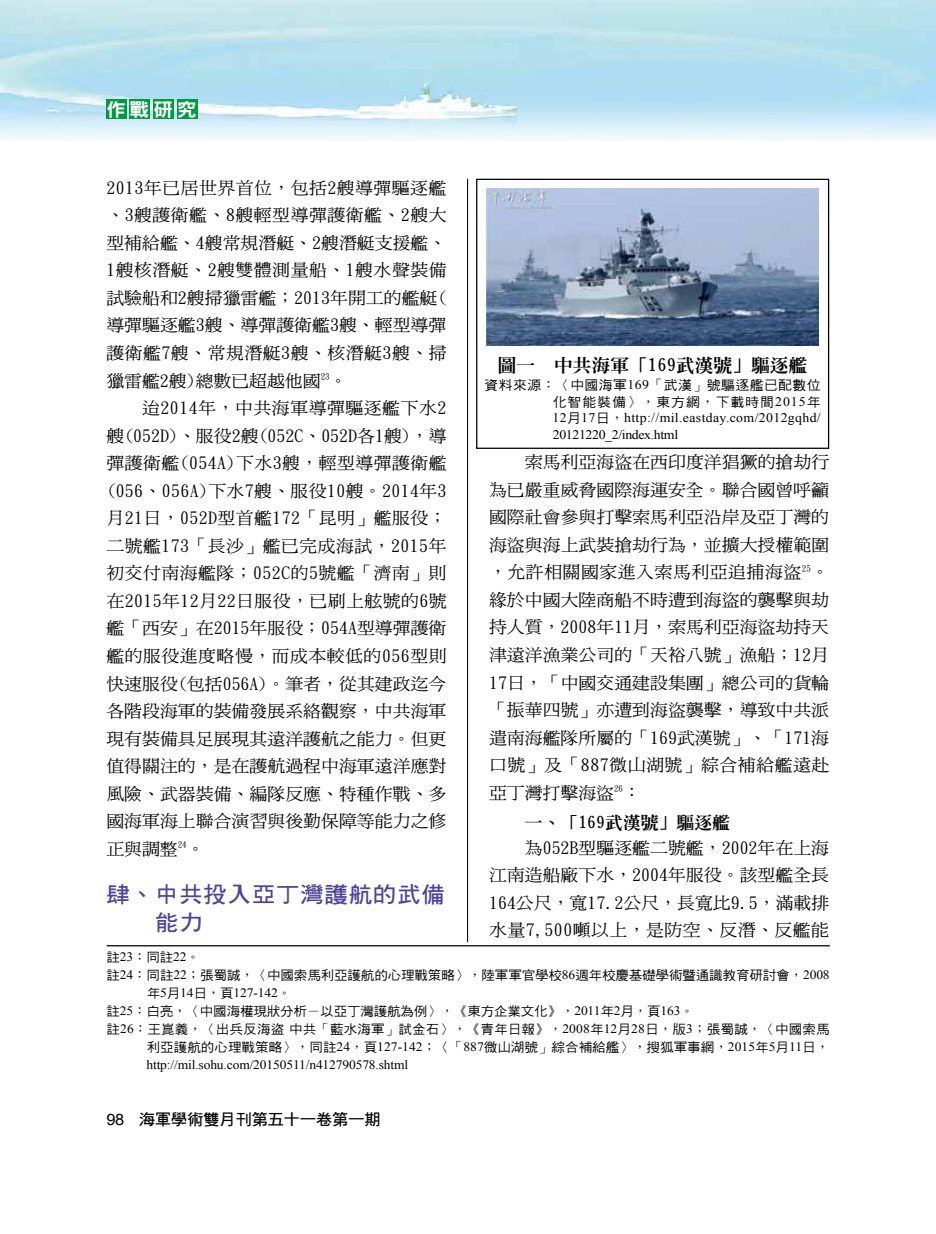
<style>
.page{position:relative;width:936px;height:1234px;background:#fff}
.page>*{position:absolute;margin:0;border:0;box-sizing:border-box;transform-origin:0 0}
.t1{font:22.2px/27.5px "DF Hei Bd HK BF";letter-spacing:.035em;color:#4d4398;scale:1.05 1}
.t2{font:18.6px "DFN Hei XB HK BF";color:#fff;scale:1.05 1}
.t3{font:800 17.85px "Inn Ming";color:#000;scale:1.05 1}
.t4{font:16.95px/27.5px "DF Ming Md HK BF";color:#000;text-align:justify;scale:1.05 1}
.t5{font:800 16.95px "Inn Ming";color:#000;scale:1.05 1}
.t6{font:15.6px "DF Hei Bd HK BF";letter-spacing:-.025em;color:#000;scale:1.05 1}
.t7{font:13.05px/16.5px "Times New Roman";letter-spacing:.025em;color:#000;scale:1.05 1}
.t8{font:13.05px/16.5px "DF Hei Md HK BF";letter-spacing:.035em;color:#000;text-align:right;scale:1.05 1}
.t9{font:12.9px "DF Hei Md HK BF";letter-spacing:-.01em;color:#000;scale:1.05 1}
.t10{font:12.9px "Times New Roman";letter-spacing:-.01em;color:#000;scale:1.05 1}
.t11{font:12.9px "DF Hei Md HK BF";letter-spacing:.01em;color:#000;scale:1.05 1}
.s1{font-family:"DF Kai Shu SB Estd BF"}
.s2{font-family:"Times New Roman"}
.s3{font-family:"DF Hei Md HK BF"}
.s4{font-family:"Arial"}
</style>
<div class="page">
<img style="left:0;top:0;width:935px;height:140px">
<hr style="left:467px;top:179px;width:1px;height:871px;background:#000">
<div style="left:106px;top:99px;width:20px;height:20px;background:#094"></div>
<div style="left:130px;top:99px;width:20px;height:20px;background:#094"></div>
<div style="left:153px;top:99px;width:21px;height:20px;background:#094"></div>
<div style="left:177px;top:99px;width:20px;height:20px;background:#094"></div>
<img style="left:487px;top:188px;width:331px;height:157px">
<div style="left:476px;top:179px;width:353px;height:270px;border:1px solid #000"></div>
<hr style="left:106px;top:944px;width:723px;height:2px;background:#000">
<p class="t2" style="left:106px;top:100px;width:88px">作戰研究</p>
<p class="t4" style="left:106px;top:174px;width:325px">2013年已居世界首位，包括2艘導彈驅逐艦、3艘護衛艦、8艘輕型導彈護衛艦、2艘大型補給艦、4艘常規潛艇、2艘潛艇支援艦、1艘核潛艇、2艘雙體測量船、1艘水聲裝備試驗船和2艘掃獵雷艦；2013年開工的艦艇(導彈驅逐艦3艘、導彈護衛艦3艘、輕型導彈護衛艦7艘、常規潛艇3艘、核潛艇3艘、掃獵雷艦2艘)總數已超越他國<sup>23</sup>。</p>
<p class="t4" style="left:106px;top:394px;width:325px;text-indent:36px">迨2014年，中共海軍導彈驅逐艦下水2艘(052D)、服役2艘(052C、052D各1艘)，導彈護衛艦(054A)下水3艘，輕型導彈護衛艦(056、056A)下水7艘、服役10艘。2014年3月21日，052D型首艦172「昆明」艦服役；二號艦173「長沙」艦已完成海試，2015年初交付南海艦隊；052C的5號艦「濟南」則在2015年12月22日服役，已刷上舷號的6號艦「西安」在2015年服役；054A型導彈護衛艦的服役進度略慢，而成本較低的056型則快速服役(包括056A)。筆者，從其建政迄今各階段海軍的裝備發展系絡觀察，中共海軍現有裝備具足展現其遠洋護航之能力。但更值得關注的，是在護航過程中海軍遠洋應對風險、武器裝備、編隊反應、特種作戰、多國海軍海上聯合演習與後勤保障等能力之修正與調整<sup>24</sup>。</p>
<h1 class="t1" style="left:155px;top:880px;width:277px;text-indent:-49px">肆、中共投入亞丁灣護航的武備能力</h1>
<p class="t3" style="left:498px;top:356px;width:296px">圖一　中共海軍「169武漢號」驅逐艦</p>
<p class="t8" style="left:484px;top:377px;width:321px">資料來源<span class="s1">：〈</span>中國海軍<span class="s2">169</span><span class="s1">「</span>武漢<span class="s1">」</span>號驅逐艦已配數位化智能裝備<span class="s1">〉，</span>東方網<span class="s1">，</span>下載時間<span class="s2">2015</span>年</p>
<p class="t7" style="left:552px;top:409px;width:257px">12<span class="s3">月</span>17<span class="s3">日</span><span class="s1">，</span>http://mil.eastday.com/2012gqhd/<br>20121220_2/index.html</p>
<p class="t4" style="left:489px;top:448px;width:325px;text-indent:36px">索馬利亞海盜在西印度洋猖獗的搶劫行為已嚴重威脅國際海運安全。聯合國曾呼籲國際社會參與打擊索馬利亞沿岸及亞丁灣的海盜與海上武裝搶劫行為，並擴大授權範圍，允許相關國家進入索馬利亞追捕海盜<sup>25</sup>。緣於中國大陸商船不時遭到海盜的襲擊與劫持人質，2008年11月，索馬利亞海盜劫持天津遠洋漁業公司的「天裕八號」漁船；12月17日，「中國交通建設集團」總公司的貨輪「振華四號」亦遭到海盜襲擊，導致中共派遣南海艦隊所屬的「169武漢號」、「171海口號」及「887微山湖號」綜合補給艦遠赴亞丁灣打擊海盜<sup>26</sup>：</p>
<p class="t5" style="left:524px;top:813px;width:197px">一、「169武漢號」驅逐艦</p>
<p class="t4" style="left:489px;top:833px;width:325px;text-indent:36px">為052B型驅逐艦二號艦，2002年在上海江南造船廠下水，2004年服役。該型艦全長164公尺，寬17.2公尺，長寬比9.5，滿載排水量7,500噸以上，是防空、反潛、反艦能</p>
<p class="t10" style="left:106px;top:947px;width:90px"><span class="s3">註</span>23<span class="s1">：</span><span class="s3">同註</span>22<span class="s1">。</span></p>
<p class="t9" style="left:106px;top:968px;width:690px">註<span class="s2">24</span><span class="s1">：</span>同註<span class="s2">22</span><span class="s1">；</span>張蜀誠<span class="s1">，〈</span>中國索馬利亞護航的心理戰策略<span class="s1">〉，</span>陸軍軍官學校<span class="s2">86</span>週年校慶基礎學術暨通識教育研討會<span class="s1">，</span><span class="s2">2008</span></p>
<p class="t10" style="left:147px;top:983px;width:139px"><span class="s3">年</span>5<span class="s3">月</span>14<span class="s3">日</span><span class="s1">，</span><span class="s3">頁</span>127-142<span class="s1">。</span></p>
<p class="t9" style="left:106px;top:1004px;width:561px">註<span class="s2">25</span><span class="s1">：</span>白亮<span class="s1">，〈</span>中國海權現狀分析<span class="s1">－</span>以亞丁灣護航為例<span class="s1">〉，《</span>東方企業文化<span class="s1">》，</span><span class="s2">2011</span>年<span class="s2">2</span>月<span class="s1">，</span>頁<span class="s2">163</span><span class="s1">。</span></p>
<p class="t11" style="left:106px;top:1022px;width:690px">註<span class="s2">26</span><span class="s1">：</span>王崑義<span class="s1">，〈</span>出兵反海盜中共<span class="s1">「</span>藍水海軍<span class="s1">」</span>試金石<span class="s1">〉，《</span>青年日報<span class="s1">》，</span><span class="s2">2008</span>年<span class="s2">12</span>月<span class="s2">28</span>日<span class="s1">，</span>版<span class="s2">3</span><span class="s1">；</span>張蜀誠<span class="s1">，〈</span>中國索馬</p>
<p class="t9" style="left:147px;top:1040px;width:651px">利亞護航的心理戰策略<span class="s1">〉，</span>同註<span class="s2">24</span><span class="s1">，</span>頁<span class="s2">127-142</span><span class="s1">；〈「</span><span class="s2">887</span>微山湖號<span class="s1">」</span>綜合補給艦<span class="s1">〉，</span>搜狐軍事網<span class="s1">，</span><span class="s2">2015</span>年<span class="s2">5</span>月<span class="s2">11</span>日<span class="s1">，</span></p>
<p class="t10" style="left:146px;top:1055px;width:251px">http://mil.sohu.com/20150511/n412790578.shtml</p>
<p class="t6" style="left:106px;top:1111px;width:263px"><span class="s4">98</span> 海軍學術雙月刊第五十一卷第一期</p>
</div>
